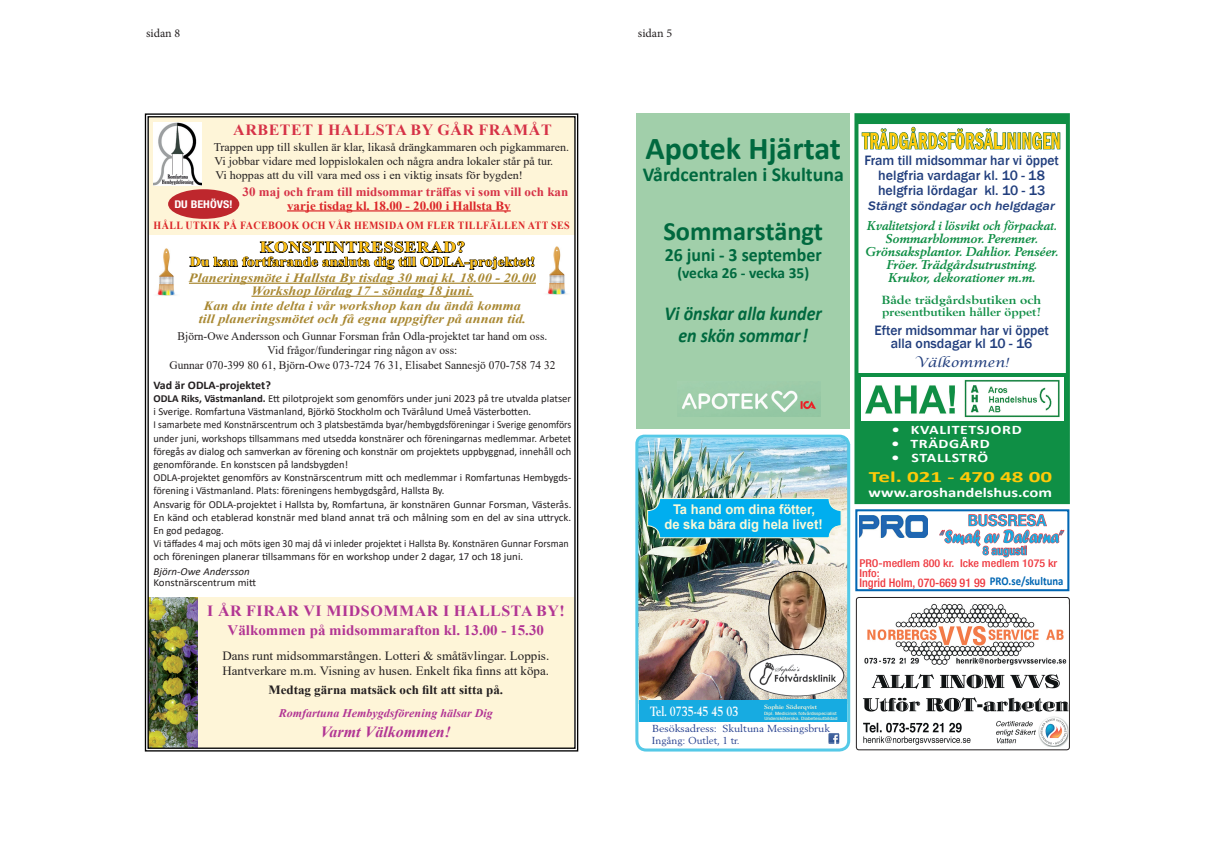
<style>
.page{position:relative;width:1214px;height:865px;background:#fff}
.page>*{position:absolute;margin:0;border:0;box-sizing:border-box;transform-origin:0 0}
.t1{font:700 31.9px "Calibri";color:#00693f}
.t2{font:700 26.4px "Calibri";color:#00693f}
.t3{font:600 condensed 24px "Franklin Gothic";letter-spacing:.01em;color:#feca0a;scale:.73 1}
.t4{font:italic 700 19.8px/21.6px "Calibri";color:#00693f;text-align:center;scale:.91 1}
.t5{font:700 19.8px "Calibri";color:#00693f}
.t6{font:700 18.7px "Calibri";color:#00693f;scale:.95 1}
.t7{font:18.7px "Forte";color:#17abe1;scale:.82 1}
.t8{font:700 15.7px "Calibri";color:#feca0a;scale:1.47 1}
.t9{font:700 15.5px "Times New Roman";letter-spacing:.035em;color:#b23594}
.t10{font:700 15.5px "Times New Roman";letter-spacing:.035em;color:#d63247}
.t11{font:700 15.5px "Times New Roman";letter-spacing:.035em;color:#fdbe12;scale:1.13 1}
.t12{font:italic 700 15.5px "Times New Roman";color:#b23594}
.t13{font:700 15.4px "Calibri";color:#00693f}
.t14{font:500 condensed 15.4px "Helvetica Neue";color:#17abe1;scale:1.22 1}
.t15{font:700 14.6px "Times New Roman";color:#b23594}
.t16{font:500 14px/15px "Franklin Gothic";color:#213e7d;text-align:center}
.t17{font:700 13.7px "Calibri";color:#fff;scale:1.22 1}
.t18{font:700 13.6px "Times New Roman";color:#fdbe12;scale:1.13 1}
.t19{font:700 13.4px/15.6px "Arial";color:#f9f9d9;text-align:center}
.t20{font:700 13.2px "Berling LT";color:#fff;scale:.81 1}
.t21{font:700 13px "Calibri";letter-spacing:.04em;color:#fff;scale:1.22 1}
.t22{font:italic 700 12.6px/13px "Times New Roman";color:#a98832;text-align:center;scale:1.13 1}
.t23{font:italic 700 12.6px/13px "Berling";color:#0f8e45;text-align:center;scale:.94 1}
.t24{font:12.6px/15.6px "Times New Roman";color:#231f20}
.t25{font:700 12.6px "Times New Roman";color:#d63247}
.t26{font:700 12.6px "Times New Roman";color:#231f20}
.t27{font:700 12.6px "Times New Roman";color:#db2528}
.t28{font:italic 500 12.6px "Franklin Gothic";color:#213e7d;scale:1.11 1}
.t29{font:italic 12.6px "Lucida Calligraphy";color:#213e7d;scale:1.11 1}
.t30{font:500 condensed 12px "Helvetica Neue";color:#ee3a41}
.t31{font:700 12px "Calibri";color:#0166b3;scale:.89 1}
.t32{font:12px "Minion Pro";color:#231f20}
.t33{font:700 condensed 12px "Helvetica Neue";color:#17abe1}
.t34{font:11.6px/14.4px "Times New Roman";color:#231f20;text-align:center}
.t35{font:700 11.6px/12px "Berling";color:#0f8e45;scale:1.15 1}
.t36{font:italic 700 11.6px "Times New Roman";color:#b23594}
.t37{font:700 11.6px "Calibri";color:#231f20}
.t38{font:11.5px "Times New Roman";color:#231f20;scale:1.05 1}
.t39{font:700 11px "Times New Roman";letter-spacing:.035em;color:#db2528;scale:.91 1}
.t40{font:500 condensed 10.8px/10px "Helvetica Neue";color:#ee3a41;scale:1.11 1}
.t41{font:10.7px/13.2px "Calibri";color:#231f20}
.t42{font:italic 10.7px "Calibri";color:#231f20}
.t43{font:700 condensed 10.7px "Helvetica Neue";color:#fff;scale:1.13 1}
.t44{font:10px/12px "Berling LT";color:#253f8e;scale:1.11 1}
.t45{font:700 6px "Berling LT";color:#fef5d8;scale:1.11 1}
.t46{font:condensed 4.4px/4.7px "Helvetica Neue";color:#fef5d8;scale:1.33 1}
.s1{font-weight:700}
</style>
<div class="page">
<div style="left:855px;top:597px;width:214px;height:153px;border:1px solid #231f20;border-radius:3px"></div>
<img style="left:863px;top:599px;width:205px;height:148px">
<div style="left:855px;top:509px;width:214px;height:82px;border:2px solid #0166b3"></div>
<img style="left:635px;top:434px;width:216px;height:318px">
<svg style="left:828px;top:733px;width:11px;height:11px"></svg>
<svg style="left:939px;top:514px;width:125px;height:43px"></svg>
<img style="left:859px;top:515px;width:68px;height:22px">
<div style="left:636px;top:113px;width:214px;height:315px;background:#a1cfaa"></div>
<img style="left:682px;top:390px;width:138px;height:26px">
<div style="left:854px;top:113px;width:215px;height:391px;border:4px solid #0f8e45"></div>
<div style="left:856px;top:373px;width:211px;height:131px;background:#0f8f45"></div>
<div style="left:860px;top:377px;width:203px;height:43px;background:#fff"></div>
<img style="left:865px;top:380px;width:195px;height:38px">
<svg style="left:861px;top:126px;width:199px;height:24px"></svg>
<div style="left:856px;top:116px;width:211px;height:8px;background:#0f8f45"></div>
<svg style="left:144px;top:113px;width:435px;height:639px"></svg>
<p class="t32" style="left:146px;top:25px;width:36px">sidan 8</p>
<p class="t32" style="left:638px;top:25px;width:36px">sidan 5</p>
<h3 class="t10" style="left:233px;top:118px;width:120px">Arbetet i Halls</h3>
<h3 class="t10" style="left:385px;top:118px;width:168px">ta By går framåt</h3>
<p class="t34" style="left:214px;top:139px;width:357px;line-height:14px;text-align:left">Trappen upp till skullen är klar, likaså drängkammaren och pigkammaren.<br>Vi jobbar vidare med loppislokalen och några andra lokaler står på tur.</p>
<p class="t38" style="left:215px;top:166px;width:294px">Vi hoppas att du vill vara med oss i en viktig insats för bygden!</p>
<p class="t25" style="left:242px;top:182px;width:327px">30 maj och fram till midsommar träffas vi som vill och kan</p>
<p class="t27" style="left:287px;top:196px;width:225px">varje tisdag kl. 18.00 - 20.00 i Hallsta By</p>
<p class="t43" style="left:174px;top:198px;width:53px">Du behövs!</p>
<p class="t39" style="left:154px;top:217px;width:144px">Håll utkik på Facebook</p>
<p class="t39" style="left:302px;top:217px;width:294px">och vår hemsida om fler tillfällen Att ses</p>
<h3 class="t11" style="left:260px;top:236px;width:183px">Konstintresserad ?</h3>
<p class="t18" style="left:190px;top:252px;width:307px">Du kan fortfarande ansluta dig till ODLA-projektet!</p>
<p class="t22" style="left:189px;top:271px;width:308px">Planeringsmöte i Hallsta By tisdag 30 maj kl. 18.00 - 20.00<br>Workshop lördag 17 - söndag 18 juni.</p>
<p class="t22" style="left:199px;top:299px;width:291px">Kan du inte delta i vår workshop kan du ändå komma till planeringsmötet och få egna uppgifter på annan tid.</p>
<p class="t34" style="left:169px;top:328px;width:387px">Björn-Owe Andersson och Gunnar Forsman från Odla-projektet tar hand om oss.<br>Vid frågor/funderingar ring någon av oss:<br>Gunnar 070-399 80 61, Björn-Owe 073-724 76 31, Elisabet Sannesjö 070-758 74 32</p>
<p class="t37" style="left:153px;top:376px;width:119px">Vad är ODLA-projektet?</p>
<p class="t41" style="left:153px;top:391px;width:419px"><span class="s1">ODLA Riks, Västmanland.</span> Ett pilotprojekt som genomförs under juni 2023 på tre utvalda platser i Sverige. Romfartuna Västmanland, Björkö Stockholm och Tvärålund Umeå Västerbotten.<br>I samarbete med Konstnärscentrum och 3 platsbestämda byar/hembygdsföreningar i Sverige genomförs under juni, workshops tillsammans med utsedda konstnärer och föreningarnas medlemmar. Arbetet föregås av dialog och samverkan av förening och konstnär om projektets uppbyggnad, innehåll och genomförande. En konstscen på landsbygden!<br>ODLA-projektet genomförs av Konstnärscentrum mitt och medlemmar i Romfartunas Hembygds&shy;förening i Västmanland. Plats: föreningens hembygdsgård, Hallsta By.<br>Ansvarig för ODLA-projektet i Hallsta by, Romfartuna, är konstnären Gunnar Forsman, Västerås.<br>En känd och etablerad konstnär med bland annat trä och målning som en del av sina uttryck.<br>En god pedagog.<br>Vi täffades 4 maj och möts igen 30 maj då vi inleder projektet i Hallsta By. Konstnären Gunnar Forsman och föreningen planerar tillsammans för en workshop under 2 dagar, 17 och 18 juni.</p>
<p class="t42" style="left:153px;top:564px;width:98px">Björn-Owe Andersson</p>
<p class="t41" style="left:153px;top:576px;width:104px">Konstnärscentrum mitt</p>
<h3 class="t9" style="left:207px;top:599px;width:154px">I år firar vi midso</h3>
<h3 class="t9" style="left:383px;top:599px;width:83px">mmar i halls</h3>
<h3 class="t9" style="left:511px;top:599px;width:55px">ta by!</h3>
<h3 class="t15" style="left:227px;top:619px;width:318px">Välkommen på midsommarafton kl. 13.00 - 15.30</h3>
<p class="t24" style="left:222px;top:647px;width:328px">Dans runt midsommarstången. Lotteri &amp; småtävlingar. Loppis.<br>Hantverkare m.m. Visning av husen. Enkelt fika finns att köpa.</p>
<p class="t26" style="left:268px;top:681px;width:236px">Medtag gärna matsäck och filt att sitta på.</p>
<p class="t36" style="left:279px;top:705px;width:215px">Romfartuna Hembygdsförening hälsar Dig</p>
<h3 class="t12" style="left:320px;top:721px;width:132px">Varmt Välkommen!</h3>
<h1 class="t1" style="left:645px;top:126px;width:197px">Apotek Hjärtat</h1>
<h3 class="t5" style="left:642px;top:160px;width:203px">Vårdcentralen i Skultuna</h3>
<h2 class="t2" style="left:663px;top:213px;width:161px">Sommarstängt</h2>
<h3 class="t6" style="left:664px;top:242px;width:167px">26 juni - 3 september</h3>
<h3 class="t13" style="left:677px;top:262px;width:133px">(vecka 26 - vecka 35)</h3>
<h3 class="t4" style="left:664px;top:302px;width:174px">Vi önskar alla kunder en skön sommar!</h3>
<h3 class="t3" style="left:862px;top:125px;width:273px">TRÄDGÅRDSFÖRSÄLJNINGEN</h3>
<h3 class="t16" style="left:864px;top:153px;width:196px">Fram till midsommar har vi öppet helgfria vardagar kl. 10 - 18 helgfria lördagar kl. 10 - 13</h3>
<p class="t28" style="left:868px;top:198px;width:170px">Stängt söndagar och helgdagar</p>
<p class="t23" style="left:865px;top:219px;width:207px">Kvalitetsjord i lösvikt och förpackat.<br>Sommarblommor. Perenner.<br>Grönsaksplantor. Dahlior. Penséer.<br>Fröer. Trädgårdsutrustning.<br>Krukor, dekorationer m.m.</p>
<p class="t35" style="left:881px;top:294px;width:140px">Både trädgårdsbutiken och presentbutiken håller öppet!</p>
<h3 class="t16" style="left:874px;top:324px;width:176px;line-height:13px">Efter midsommar har vi öppet alla onsdagar kl 10 - 16</h3>
<p class="t29" style="left:914px;top:355px;width:86px">Välkommen!</p>
<p class="t21" style="left:891px;top:420px;width:32px">• Kval</p>
<p class="t21" style="left:946px;top:420px;width:46px">itetsjord</p>
<p class="t21" style="left:891px;top:434px;width:73px">• Trädgård</p>
<p class="t21" style="left:891px;top:448px;width:81px">• Stallströ</p>
<h3 class="t8" style="left:868px;top:466px;width:126px">Tel. 021 - 470 48 00</h3>
<p class="t17" style="left:868px;top:482px;width:152px">www.aroshandelshus.com</p>
<p class="t19" style="left:664px;top:501px;width:160px">Ta hand om dina fötter, de ska bära dig hela livet!</p>
<h3 class="t14" style="left:967px;top:511px;width:26px">BUSSRESA</h3>
<h3 class="t7" style="left:939px;top:525px;width:153px">“Smak av Dalarna”</h3>
<p class="t33" style="left:982px;top:543px;width:46px">8 augusti</p>
<p class="t40" style="left:859px;top:557px;width:180px">PRO-medlem 800 kr. Icke medlem 1075 kr<br>Info:</p>
<p class="t30" style="left:859px;top:575px;width:128px">Ingrid Holm, 070-669 91 99</p>
<p class="t31" style="left:989px;top:572px;width:84px">PRO.se/skultuna</p>
<p class="t20" style="left:650px;top:703px;width:111px">Tel. 0735-45 45 03</p>
<p class="t45" style="left:764px;top:703px;width:49px">Sophie Söderqvist</p>
<p class="t46" style="left:764px;top:711px;width:57px">Dipl. Medicinsk fotvårdsspecialist<br>Undersköterska. Diabetesutbildad</p>
<p class="t44" style="left:651px;top:722px;width:162px">Besöksadress: Skultuna Messingsbruk<br>Ingång: Outlet, 1 tr.</p>
</div>
